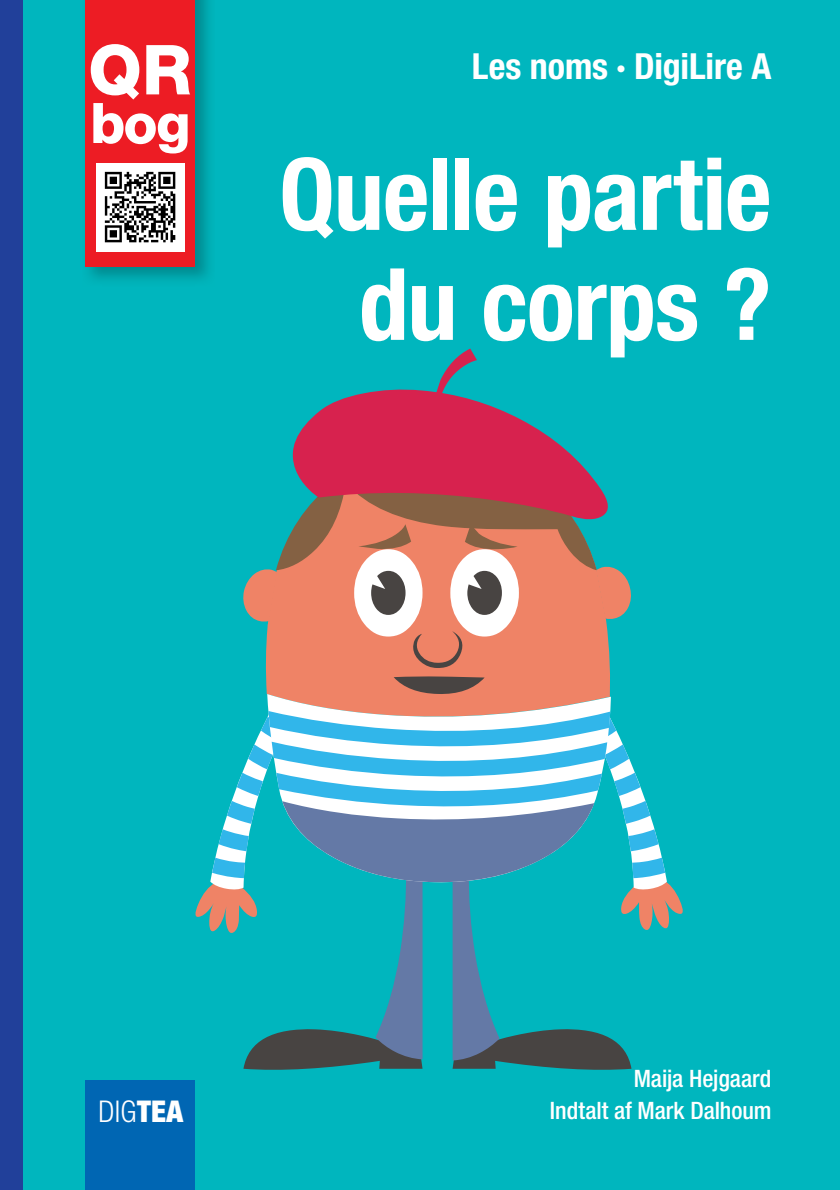
<style>
.page{position:relative;width:840px;height:1190px;background:#00b6be}
.page>*{position:absolute;margin:0;border:0;box-sizing:border-box;transform-origin:0 0}
.t1{font:700 condensed 100px/110px "Helvetica Neue LT Std";letter-spacing:-.01em;color:#fff;text-align:right}
.t2{font:700 condensed 36px "Helvetica Neue LT Std";letter-spacing:-.005em;color:#fff}
.t3{font:300 condensed 30px "Helvetica Neue LT Std";color:#fff}
.t4{font:500 condensed 24px "Helvetica Neue LT Std";color:#fff}
.s1{font-weight:900}
</style>
<div class="page">
<div style="left:266px;top:668px;width:344px;height:26px;background:#ef8366"></div>
<svg style="left:267px;top:694px;width:344px;height:9px;background:#ee8c72"></svg>
<svg style="left:195px;top:703px;width:488px;height:367px"></svg>
<svg style="left:437px;top:349px;width:40px;height:40px"></svg>
<svg style="left:294px;top:389px;width:267px;height:57px;fill:#d7224e"></svg>
<svg style="left:394px;top:676px;width:91px;height:18px;background:#7a574c"></svg>
<svg style="left:243px;top:446px;width:388px;height:222px"></svg>
<div style="left:0;top:0;width:23px;height:1190px;background:#21409a"></div>
<img style="left:85px;top:0;width:124px;height:280px">
<div style="left:86px;top:0;width:109px;height:267px;background:#ed1c24"></div>
<svg style="left:91px;top:44px;width:99px;height:110px"></svg>
<div style="left:96px;top:163px;width:89px;height:89px;background:#fff"></div>
<img style="left:104px;top:171px;width:72px;height:72px">
<div style="left:86px;top:1080px;width:109px;height:110px;background:#0066b3"></div>
<h2 class="t2" style="left:472px;top:53px;width:301px">Les noms · DigiLire A</h2>
<h1 class="t1" style="left:279px;top:148px;width:494px">Quelle partie du corps ?</h1>
<p class="t4" style="left:634px;top:1070px;width:139px">Maija Hejgaard</p>
<p class="t3" style="left:99px;top:1094px;width:86px">DIG<span class="s1">TEA</span></p>
<p class="t4" style="left:550px;top:1102px;width:223px">Indtalt af Mark Dalhoum</p>
</div>
